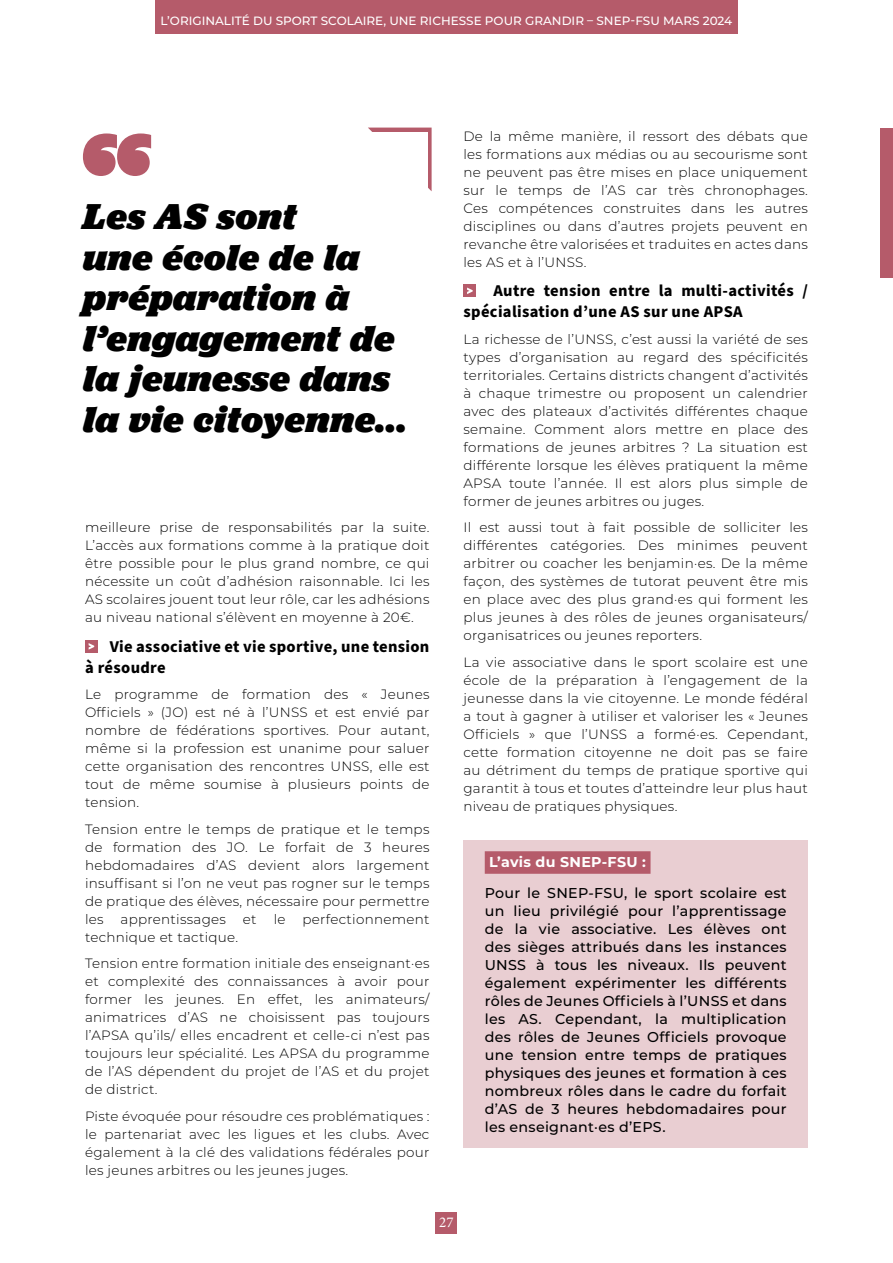
<style>
.page{position:relative;width:893px;height:1263px;background:#fff}
.page>*{position:absolute;margin:0;border:0;box-sizing:border-box;transform-origin:0 0}
.t1{font:italic 900 37.5px/40.5px "Jubilat";letter-spacing:.01em;color:#000}
.t2{font:700 16.5px/21px "Source Sans Pro";letter-spacing:.02em;color:#000}
.t3{font:15px "Minion Pro";color:#fff}
.t4{font:500 14.25px/18px "Montserrat";letter-spacing:.02em;color:#000;text-align:justify}
.t5{font:700 14.25px "Montserrat";letter-spacing:.02em;color:#fff}
.t6{font:300 13.5px/18px "Montserrat";letter-spacing:.02em;color:#000;text-align:justify}
.t7{font:500 12px "Montserrat";color:#fff}
</style>
<div class="page">
<div style="left:85px;top:640px;width:13px;height:13px;background:#b55b6a"></div>
<svg style="left:89px;top:643px;width:5px;height:7px"></svg>
<div style="left:463px;top:840px;width:345px;height:43px;background:#e9ced2"></div>
<div style="left:485px;top:851px;width:165px;height:23px;background:#b55b6a"></div>
<div style="left:463px;top:880px;width:345px;height:268px;background:#e9ced2"></div>
<div style="left:463px;top:284px;width:13px;height:13px;background:#b55b6a"></div>
<svg style="left:467px;top:288px;width:6px;height:6px"></svg>
<svg style="left:368px;top:128px;width:64px;height:63px"></svg>
<div style="left:83px;top:132px;width:344px;height:340px;background:#fff"></div>
<svg style="left:83px;top:133px;width:68px;height:43px"></svg>
<div style="left:436px;top:1212px;width:21px;height:21px;background:#b55b6a"></div>
<div style="left:880px;top:128px;width:13px;height:150px;background:#b55b6a"></div>
<div style="left:155px;top:0;width:583px;height:34px;background:#b55b6a"></div>
<p class="t7" style="left:161px;top:13px;width:573px">L’ORIGINALITÉ DU SPORT SCOLAIRE, UNE RICHESSE POUR GRANDIR – SNEP-FSU MARS 2024</p>
<h1 class="t1" style="left:83px;top:196px;width:326px">Les AS sont<br>une école de la préparation à l’engagement de la jeunesse dans la vie citoyenne…</h1>
<p class="t6" style="left:85px;top:518px;width:346px">meilleure prise de responsabilités par la suite.<br>L’accès aux formations comme à la pratique doit être possible pour le plus grand nombre, ce qui nécessite un coût d’adhésion raisonnable. Ici les AS scolaires jouent tout leur rôle, car les adhésions au niveau national s’élèvent en moyenne à 20€.</p>
<p class="t2" style="left:85px;top:636px;width:346px;text-indent:25px">Vie associative et vie sportive, une tension à résoudre</p>
<p class="t6" style="left:85px;top:685px;width:346px">Le programme de formation des « Jeunes Officiels » (JO) est né à l’UNSS et est envié par nombre de fédérations sportives. Pour autant, même si la profession est unanime pour saluer cette organisation des rencontres UNSS, elle est tout de même soumise à plusieurs points de tension.</p>
<p class="t6" style="left:85px;top:819px;width:346px">Tension entre le temps de pratique et le temps de formation des JO. Le forfait de 3 heures hebdomadaires d’AS devient alors largement insuffisant si l’on ne veut pas rogner sur le temps de pratique des élèves, nécessaire pour permettre les</p>
<p class="t6" style="left:121px;top:909px;width:107px">apprentissages</p>
<p class="t6" style="left:243px;top:909px;width:15px">et</p>
<p class="t6" style="left:274px;top:909px;width:13px">le</p>
<p class="t6" style="left:303px;top:909px;width:128px">perfectionnement</p>
<p class="t6" style="left:85px;top:923px;width:346px;line-height:26.5px">technique et tactique.<br>Tension entre formation initiale des enseignant·es</p>
<p class="t6" style="left:85px;top:972px;width:346px">et complexité des connaissances à avoir pour former les jeunes. En effet, les animateurs/ animatrices d’AS ne choisissent pas toujours l’APSA qu’ils/ elles encadrent et celle-ci n’est pas toujours leur spécialité. Les APSA du programme de l’AS dépendent du projet de l’AS et du projet de district.</p>
<p class="t6" style="left:85px;top:1106px;width:346px">Piste évoquée pour résoudre ces problématiques : le partenariat avec les ligues et les clubs. Avec également à la clé des validations fédérales pour les jeunes arbitres ou les jeunes juges.</p>
<p class="t6" style="left:463px;top:126px;width:346px">De la même manière, il ressort des débats que les formations aux médias ou au secourisme sont ne peuvent pas être mises en place uniquement sur le temps de l’AS car très chronophages.<br>Ces compétences construites dans les autres disciplines ou dans d’autres projets peuvent en revanche être valorisées et traduites en actes dans les AS et à l’UNSS.</p>
<p class="t2" style="left:463px;top:281px;width:346px;text-indent:30px">Autre tension entre la multi-activités / spécialisation d’une AS sur une APSA</p>
<p class="t6" style="left:463px;top:329px;width:346px">La richesse de l’UNSS, c’est aussi la variété de ses types d’organisation au regard des spécificités territoriales. Certains districts changent d’activités à chaque trimestre ou proposent un calendrier avec des plateaux d’activités différentes chaque semaine. Comment alors mettre en place des formations de jeunes arbitres ? La situation est différente lorsque les élèves pratiquent la même APSA toute l’année. Il est alors plus simple de former de jeunes arbitres ou juges.</p>
<p class="t6" style="left:463px;top:518px;width:346px">Il est aussi tout à fait possible de solliciter les différentes catégories. Des minimes peuvent arbitrer ou coacher les benjamin·es. De la même façon, des systèmes de tutorat peuvent être mis en place avec des plus grand·es qui forment les plus jeunes à des rôles de jeunes organisateurs/ organisatrices ou jeunes reporters.</p>
<p class="t6" style="left:463px;top:652px;width:346px">La vie associative dans le sport scolaire est une école de la préparation à l’engagement de la jeunesse dans la vie citoyenne. Le monde fédéral a tout à gagner à utiliser et valoriser les « Jeunes Officiels » que l’UNSS a formé·es. Cependant, cette formation citoyenne ne doit pas se faire au détriment du temps de pratique sportive qui garantit à tous et toutes d’atteindre leur plus haut niveau de pratiques physiques.</p>
<p class="t5" style="left:489px;top:852px;width:158px">L’avis du SNEP-FSU :</p>
<p class="t4" style="left:485px;top:883px;width:303px">Pour le SNEP-FSU, le sport scolaire est un lieu privilégié pour l’apprentissage de la vie associative. Les élèves ont des sièges attribués dans les instances UNSS à tous les niveaux. Ils peuvent également expérimenter les différents rôles de Jeunes Officiels à l’UNSS et dans les AS. Cependant, la multiplication des rôles de Jeunes Officiels provoque une tension entre temps de pratiques physiques des jeunes et formation à ces nombreux rôles dans le cadre du forfait d’AS de 3 heures hebdomadaires pour les enseignant·es d’EPS.</p>
<p class="t3" style="left:439px;top:1212px;width:16px">27</p>
</div>
